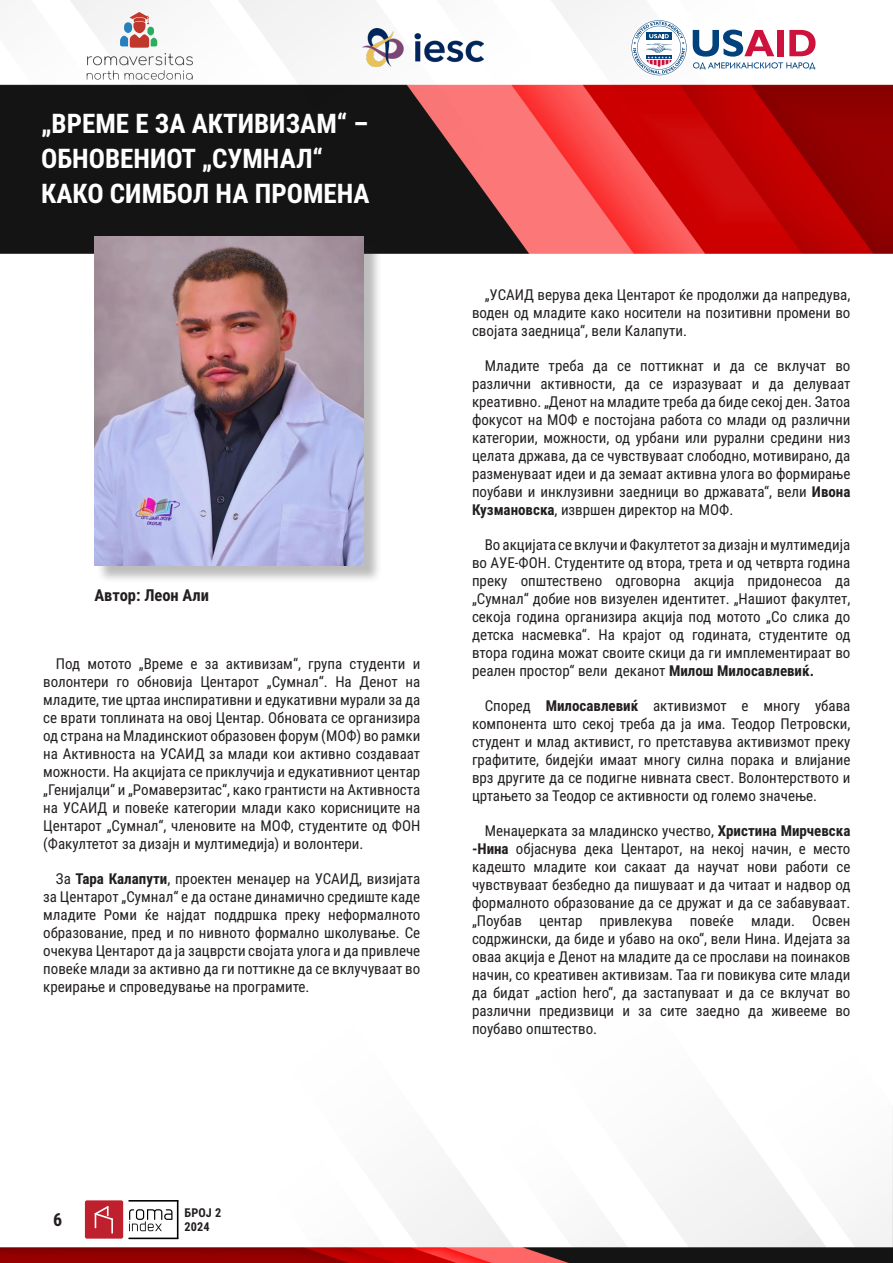
<style>
.page{position:relative;width:893px;height:1263px;background:#fff}
.page>*{position:absolute;margin:0;border:0;box-sizing:border-box;transform-origin:0 0}
.t1{font:700 27px "Roboto Condensed";color:#fff}
.t2{font:700 18px "Roboto Condensed";color:#231f20}
.t3{font:700 16.5px "Roboto Condensed";color:#231f20}
.t4{font:15px/18px "Roboto Condensed";color:#231f20;text-align:justify}
.t5{font:700 12.15px/14.2px "Roboto Condensed";letter-spacing:.01em;color:#231f20}
.s1{font-weight:700}
</style>
<div class="page">
<img style="left:0;top:0;width:892px;height:1263px">
<svg style="left:892px;top:1127px;width:1px;height:136px"></svg>
<svg style="left:85px;top:1200px;width:94px;height:39px"></svg>
<svg style="left:87px;top:12px;width:106px;height:68px"></svg>
<img style="left:363px;top:29px;width:120px;height:38px">
<svg style="left:693px;top:30px;width:123px;height:39px"></svg>
<svg style="left:631px;top:20px;width:56px;height:55px"></svg>
<div style="left:97px;top:238px;width:285px;height:346px;background:#231f20;opacity:.3"></div>
<img style="left:94px;top:236px;width:270px;height:329px">
<p class="t1" style="left:41px;top:104px;width:329px">„ВРЕМЕ Е ЗА АКТИВИЗАМ“ –</p>
<p class="t1" style="left:41px;top:139px;width:283px">ОБНОВЕНИОТ „СУМНАЛ“</p>
<p class="t1" style="left:41px;top:174px;width:330px">КАКО СИМБОЛ НА ПРОМЕНА</p>
<p class="t3" style="left:94px;top:584px;width:116px">Автор: Леон Али</p>
<p class="t4" style="left:43px;top:654px;width:379px;text-indent:13px">Под мотото „Време е за активизам“, група студенти и волонтери го обновија Центарот „Сумнал“. На Денот на младите, тие цртаа инспиративни и едукативни мурали за да се врати топлината на овој Центар. Обновата се организира од страна на Младинскиот образовен форум (МОФ) во рамки на Активноста на УСАИД за млади кои активно создаваат можности. На акцијата се приклучија и едукативниот центар „Генијалци“ и „Ромаверзитас“, како грантисти на Активноста на УСАИД и повеќе категории млади како корисниците на Центарот „Сумнал“, членовите на МОФ, студентите од ФОН (Факултетот за дизајн и мултимедија) и волонтери.</p>
<p class="t4" style="left:43px;top:869px;width:379px;text-indent:13px">За <span class="s1">Тара Калапути</span>, проектен менаџер на УСАИД, визијата за Центарот „Сумнал“ е да остане динамично средиште каде младите Роми ќе најдат поддршка преку неформалното образование, пред и по нивното формално школување. Се очекува Центарот да ја зацврсти својата улога и да привлече повеќе млади за активно да ги поттикне да се вклучуваат во креирање и спроведување на програмите.</p>
<p class="t4" style="left:472px;top:285px;width:380px;text-indent:13px">„УСАИД верува дека Центарот ќе продолжи да напредува, воден од младите како носители на позитивни промени во својата заедница“, вели Калапути.</p>
<p class="t4" style="left:472px;top:356px;width:380px;text-indent:13px">Младите треба да се поттикнат и да се вклучат во различни активности, да се изразуваат и да делуваат креативно. „Денот на младите треба да биде секој ден. Затоа фокусот на МОФ е постојана работа со млади од различни категории, можности, од урбани или рурални средини низ целата држава, да се чувствуваат слободно, мотивирано, да разменуваат идеи и да земаат активна улога во формирање поубави и инклузивни заедници во државата“, вели <span class="s1">Ивона Кузмановска</span>, извршен директор на МОФ.</p>
<p class="t4" style="left:472px;top:535px;width:380px;text-indent:13px">Во акцијата се вклучи и Факултетот за дизајн и мултимедија во АУЕ-ФОН. Студентите од втора, трета и од четврта година преку општествено одговорна акција придонесоа да „Сумнал“ добие нов визуелен идентитет. „Нашиот факултет, секоја година организира акција под мотото „Со слика до детска насмевка“. На крајот од годината, студентите од втора година можат своите скици да ги имплементираат во реален простор“ вели деканот <span class="s1">Милош Милосавлевиќ.</span></p>
<p class="t4" style="left:472px;top:696px;width:380px;text-indent:13px">Според <span class="s1">Милосавлевиќ</span> активизмот е многу убава компонента што секој треба да ја има. Теодор Петровски, студент и млад активист, го претставува активизмот преку графитите, бидејќи имаат многу силна порака и влијание врз другите да се подигне нивната свест. Волонтерството и цртањето за Теодор се активности од големо значење.</p>
<p class="t4" style="left:472px;top:821px;width:380px;text-indent:13px">Менаџерката за младинско учество, <span class="s1">Христина Мирчевска -Нина</span> објаснува дека Центарот, на некој начин, е место кадешто младите кои сакаат да научат нови работи се чувствуваат безбедно да пишуваат и да читаат и надвор од формалното образование да се дружат и да се забавуваат. „Поубав центар привлекува повеќе млади. Освен содржински, да биде и убаво на око“, вели Нина. Идејата за оваа акција е Денот на младите да се прослави на поинаков начин, со креативен активизам. Таа ги повикува сите млади да бидат „action hero“, да застапуваат и да се вклучат во различни предизвици и за сите заедно да живееме во поубаво општество.</p>
<p class="t2" style="left:53px;top:1206px;width:11px">6</p>
<p class="t5" style="left:185px;top:1205px;width:38px">БРОЈ 2<br>2024</p>
</div>
